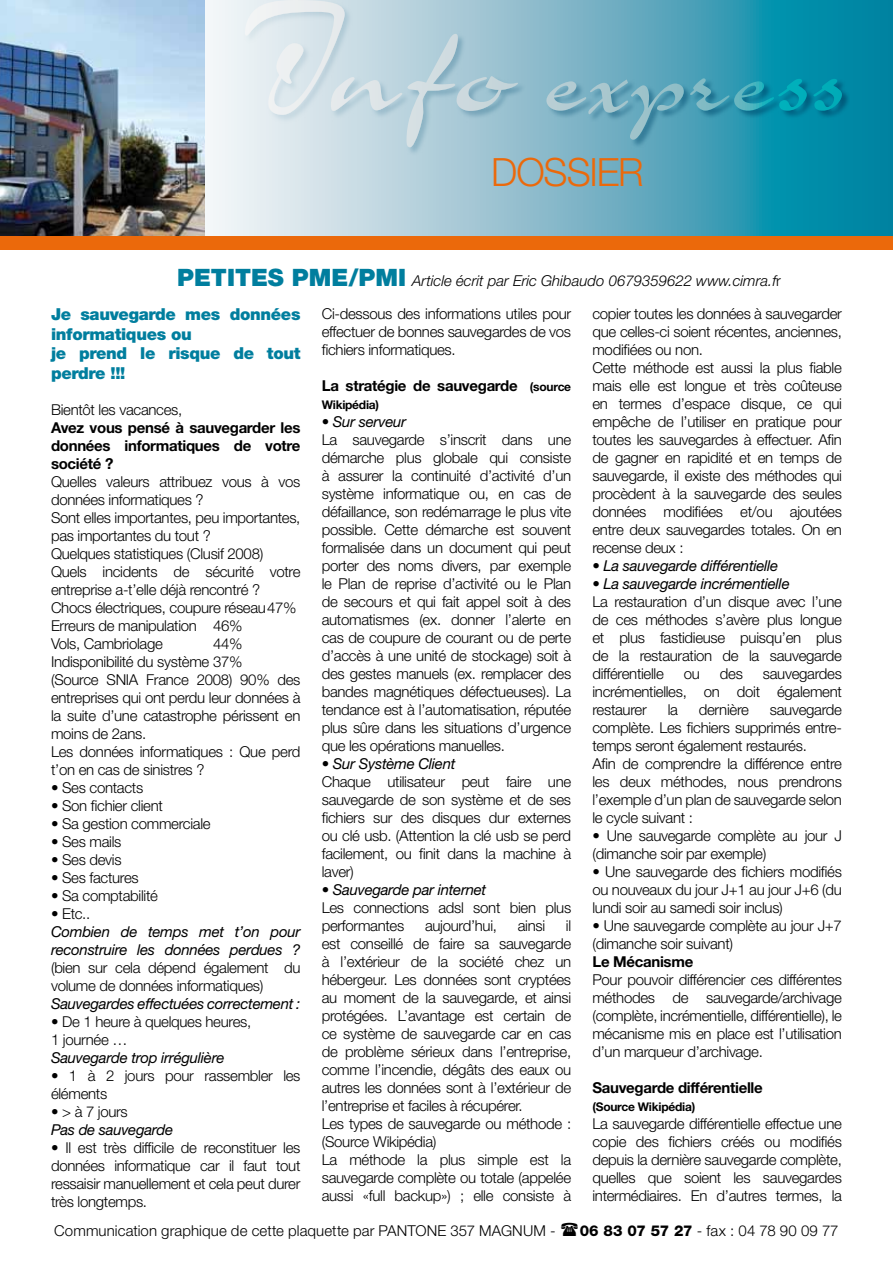
<style>
.page{position:relative;width:893px;height:1263px;background:#fff}
.page>*{position:absolute;margin:0;border:0;box-sizing:border-box;transform-origin:0 0}
.t1{font:300 39px "Helvetica Neue LT Std";letter-spacing:-.03em;color:#eb690b}
.t2{font:900 24px "Helvetica Neue LT Std";color:#007e9e}
.t3{font:900 16.5px/19.8px "Helvetica Neue LT Std";letter-spacing:-.02em;color:#007e9e}
.t4{font:300 15px/18px "Helvetica Neue LT Std";letter-spacing:-.02em;color:#000}
.t5{font:italic 15px/18px "Helvetica Neue LT Std";letter-spacing:-.02em;color:#000}
.t6{font:700 15px/18px "Helvetica Neue LT Std";letter-spacing:-.02em;color:#000;text-align:justify}
.t7{font:300 15px "Helvetica Neue LT Std";letter-spacing:.005em;color:#000}
.t8{font:italic 300 15px "Helvetica Neue LT Std";color:#000}
.t9{font:700 12px "Helvetica Neue LT Std";letter-spacing:-.02em;color:#000}
.s1{font-weight:900;font-style:normal;font-size:24px;color:#007e9e}
.s2{font-style:normal}
.s3{font-size:12px}
.s4{font-weight:400;font-style:italic}
.s5{font-weight:300;font-style:normal}
.s6{font-weight:800}
</style>
<div class="page">
<svg style="left:204px;top:0;width:689px;height:236px"></svg>
<div style="left:244px;top:0;width:606px;height:156px;background:#000;opacity:.75"></div>
<svg style="left:245px;top:0;width:597px;height:147px"></svg>
<img style="left:0;top:0;width:204px;height:236px">
<div style="left:0;top:236px;width:893px;height:14px;background:#eb690b"></div>
<h1 class="t1" style="left:491px;top:148px;width:154px">DOSSIER</h1>
<h2 class="t2" style="left:177px;top:263px;width:33px">Petites</h2>
<p class="t8" style="left:292px;top:271px;width:491px"><span class="s1">PME/PMI</span> Article écrit par Eric Ghibaudo 0679359622 www.cimra.f<span class="s2">r</span></p>
<p class="t3" style="left:51px;top:304px;width:251px">Je sauvegarde mes données informatiques ou<br>je prend le risque de tout perdre !!!</p>
<p class="t4" style="left:51px;top:400px;width:133px">Bientôt les vacances,</p>
<p class="t6" style="left:51px;top:418px;width:251px">Avez vous pensé à sauvegarder les données informatiques de votre société ?</p>
<p class="t4" style="left:51px;top:472px;width:251px">Quelles valeurs attribuez vous à vos données informatiques ?<br>Sont elles importantes, peu importantes, pas importantes du tout ?<br>Quelques statistiques (Clusif 2008)<br>Quels incidents de sécurité votre entreprise a-t’elle déjà rencontré ?<br>Chocs électriques, coupure réseau47%<br>Erreurs de manipulation 46%<br>Vols, Cambriolage</p>
<p class="t4" style="left:51px;top:634px;width:251px;text-indent:162px">44%<br>Indisponibilité du système 37%<br>(Source SNIA France 2008) 90% des entreprises qui ont perdu leur données à la suite d’une catastrophe périssent en moins de 2ans.<br>Les données informatiques : Que perd t’on en cas de sinistres ?</p>
<p class="t4" style="left:51px;top:778px;width:94px">• Ses contacts</p>
<p class="t4" style="left:51px;top:796px;width:113px">• Son fichier client</p>
<p class="t4" style="left:51px;top:814px;width:161px">• Sa gestion commerciale</p>
<p class="t4" style="left:51px;top:832px;width:72px">• Ses mails</p>
<p class="t4" style="left:51px;top:850px;width:72px">• Ses devis</p>
<p class="t4" style="left:51px;top:868px;width:89px">• Ses factures</p>
<p class="t4" style="left:51px;top:886px;width:108px">• Sa comptabilité</p>
<p class="t4" style="left:51px;top:904px;width:41px">• Etc..</p>
<p class="t5" style="left:51px;top:923px;width:251px">Combien de temps met t’on pour reconstruire les données perdues ?</p>
<p class="t4" style="left:51px;top:958px;width:251px">(bien sur cela dépend également du volume de données informatiques)</p>
<p class="t5" style="left:51px;top:995px;width:251px">Sauvegardes effectuées correctement :</p>
<p class="t4" style="left:51px;top:1012px;width:202px">• De 1 heure à quelques heures,<br>1 journée …</p>
<p class="t5" style="left:51px;top:1049px;width:175px">Sauvegarde trop irrégulière</p>
<p class="t4" style="left:51px;top:1066px;width:251px">• 1 à 2 jours pour rassembler les éléments</p>
<p class="t4" style="left:51px;top:1102px;width:78px">• &gt; à 7 jours</p>
<p class="t5" style="left:51px;top:1121px;width:124px">Pas de sauvegarde</p>
<p class="t4" style="left:51px;top:1138px;width:251px;text-align:justify">• Il est très difficile de reconstituer les données informatique car il faut tout ressaisir manuellement et cela peut durer très longtemps.</p>
<p class="t4" style="left:322px;top:304px;width:251px;text-align:justify">Ci-dessous des informations utiles pour effectuer de bonnes sauvegardes de vos fichiers informatiques.</p>
<p class="t6" style="left:322px;top:376px;width:251px">La stratégie de sauvegarde <span class="s3">(source</span></p>
<p class="t9" style="left:322px;top:397px;width:59px">Wikipédia)</p>
<p class="t5" style="left:322px;top:412px;width:86px">• Sur serveur</p>
<p class="t4" style="left:322px;top:430px;width:251px;text-align:justify">La sauvegarde s’inscrit dans une démarche plus globale qui consiste à assurer la continuité d’activité d’un système informatique ou, en cas de défaillance, son redémarrage le plus vite possible. Cette démarche est souvent formalisée dans un document qui peut porter des noms divers, par exemple le Plan de reprise d’activité ou le Plan de secours et qui fait appel soit à des automatismes (ex. donner l’alerte en cas de coupure de courant ou de perte d’accès à une unité de stockage) soit à des gestes manuels (ex. remplacer des bandes magnétiques défectueuses). La tendance est à l’automatisation, réputée plus sûre dans les situations d’urgence que les opérations manuelles.</p>
<p class="t4" style="left:322px;top:754px;width:251px">• <span class="s4">Sur Système Client<br></span>Chaque utilisateur peut faire une sauvegarde de son système et de ses fichiers sur des disques dur externes ou clé usb. (Attention la clé usb se perd facilement, ou finit dans la machine à laver)</p>
<p class="t4" style="left:322px;top:880px;width:251px">• <span class="s4">Sauvegarde par internet<br></span>Les connections adsl sont bien plus performantes</p>
<p class="t4" style="left:322px;top:916px;width:251px;text-indent:244px">il est conseillé de faire sa sauvegarde à l’extérieur de la société chez un hébergeur. Les données sont cryptées au moment de la sauvegarde, et ainsi protégées. L’avantage est certain de ce système de sauvegarde car en cas de problème sérieux dans l’entreprise, comme l’incendie, dégâts des eaux ou autres les données sont à l’extérieur de l’entreprise et faciles à récupérer.<br>Les types de sauvegarde ou méthode : (Source Wikipédia)<br>La méthode la plus simple est la sauvegarde complète ou totale (appelée aussi «full backup») ; elle consiste à</p>
<p class="t4" style="left:425px;top:916px;width:73px">aujourd’hui,</p>
<p class="t4" style="left:518px;top:916px;width:29px">ainsi</p>
<p class="t4" style="left:592px;top:304px;width:251px">copier toutes les données à sauvegarder que celles-ci soient récentes, anciennes, modifiées ou non.<br>Cette méthode est aussi la plus fiable mais elle est longue et très coûteuse en termes d’espace disque, ce qui empêche de l’utiliser en pratique pour toutes les sauvegardes à effectuer. Afin de gagner en rapidité et en temps de sauvegarde, il existe des méthodes qui procèdent à la sauvegarde des seules données modifiées et/ou ajoutées entre deux sauvegardes totales. On en recense deux :</p>
<p class="t5" style="left:592px;top:556px;width:187px"><span class="s5">•</span> La sauvegarde différentielle</p>
<p class="t4" style="left:592px;top:574px;width:251px">• <span class="s4">La sauvegarde incrémentielle<br></span>La restauration d’un disque avec l’une de ces méthodes s’avère plus longue et plus fastidieuse puisqu’en plus de la restauration de la sauvegarde différentielle</p>
<p class="t4" style="left:592px;top:664px;width:251px;text-align:justify;text-indent:170px">sauvegardes incrémentielles, on doit également restaurer</p>
<p class="t4" style="left:684px;top:664px;width:18px">ou</p>
<p class="t4" style="left:720px;top:664px;width:25px">des</p>
<p class="t4" style="left:668px;top:700px;width:12px">la</p>
<p class="t4" style="left:699px;top:700px;width:52px">dernière</p>
<p class="t4" style="left:592px;top:700px;width:251px;text-indent:177px">sauvegarde complète. Les fichiers supprimés entre&shy;temps seront également restaurés.<br>Afin de comprendre la différence entre les deux méthodes, nous prendrons l’exemple d’un plan de sauvegarde selon le cycle suivant :</p>
<p class="t4" style="left:592px;top:826px;width:251px">• Une sauvegarde complète au jour J (dimanche soir par exemple)</p>
<p class="t4" style="left:592px;top:862px;width:251px;text-align:justify">• Une sauvegarde des fichiers modifiés ou nouveaux du jour J+1 au jour J+6 (du lundi soir au samedi soir inclus)</p>
<p class="t4" style="left:592px;top:916px;width:251px">• Une sauvegarde complète au jour J+7 (dimanche soir suivant)</p>
<p class="t6" style="left:592px;top:952px;width:102px">Le Mécanisme</p>
<p class="t4" style="left:592px;top:970px;width:251px;text-align:justify">Pour pouvoir différencier ces différentes méthodes de sauvegarde/archivage (complète, incrémentielle, différentielle), le mécanisme mis en place est l’utilisation d’un marqueur d’archivage.</p>
<p class="t6" style="left:592px;top:1078px;width:172px">Sauvegarde différentielle</p>
<p class="t9" style="left:592px;top:1099px;width:104px">(Source Wikipédia)</p>
<p class="t4" style="left:592px;top:1114px;width:251px;text-align:justify">La sauvegarde différentielle effectue une copie des fichiers créés ou modifiés depuis la dernière sauvegarde complète, quelles que soient les sauvegardes intermédiaires. En d’autres termes, la</p>
<p class="t7" style="left:54px;top:1221px;width:503px">Communication graphique de cette plaquette par PANTONE 357 MAGNUM -</p>
<p class="t7" style="left:580px;top:1221px;width:260px"><span class="s6">06 83 07 57 27</span> - fax : 04 78 90 09 77</p>
</div>
